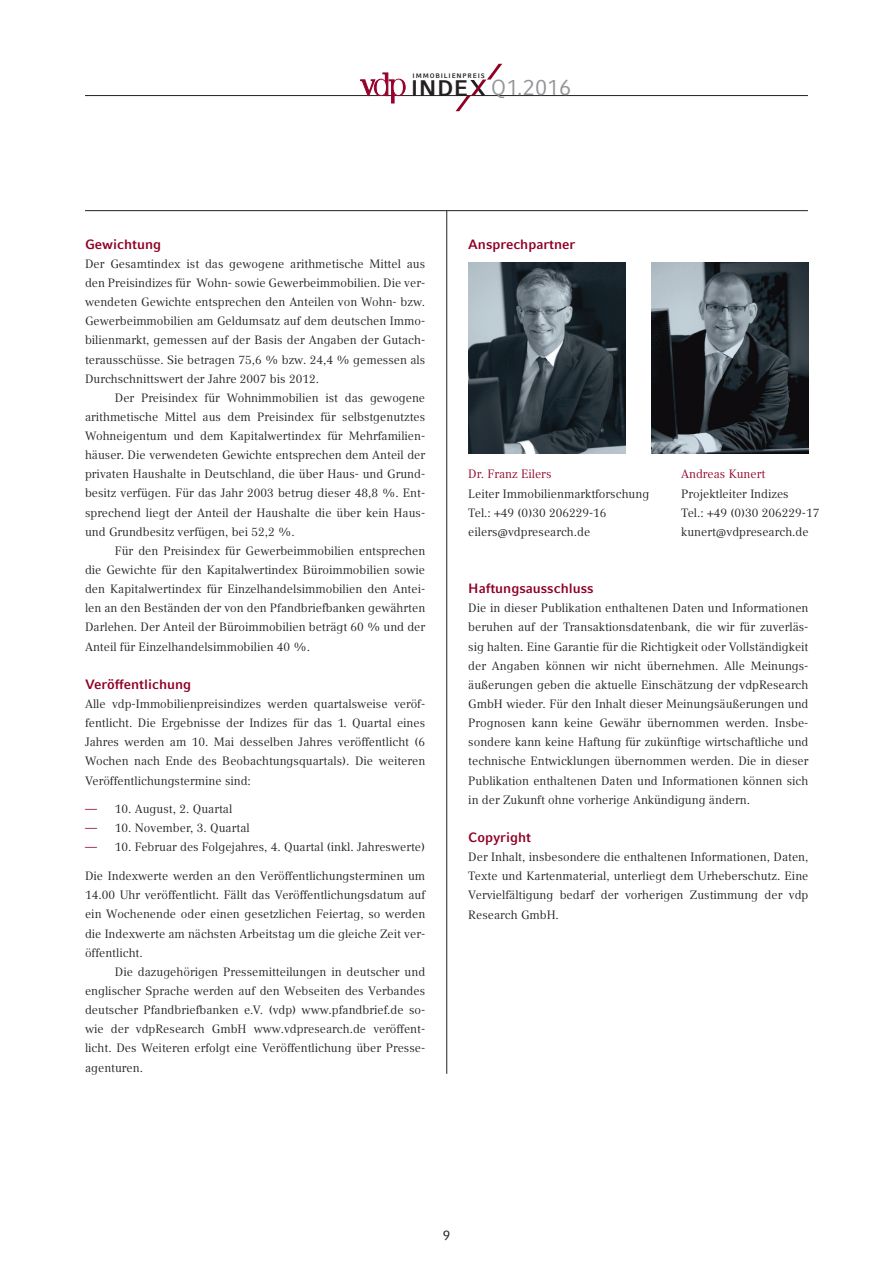
<style>
.page{position:relative;width:893px;height:1263px;background:#fff}
.page>*{position:absolute;margin:0;border:0;box-sizing:border-box;transform-origin:0 0}
.t1{font:21.75px "Compatil Fact LT";color:#939598}
.t2{font:700 13.5px "Compatil Fact LT";color:#900126}
.t3{font:13.5px "Compatil Fact LT";color:#231f20}
.t4{font:12px/19.2px "Compatil Text LT";color:#231f20;text-align:justify}
.t5{font:12px "Compatil Text LT";color:#900126}
.t6{font:700 6.45px "Compatil Fact LT";letter-spacing:.13em;color:#231f20}
.s1{font-weight:700;font-size:22.5px;color:#231f20}
.s2{color:#900126}
</style>
<div class="page">
<hr style="left:446px;top:211px;width:1px;height:863px;background:#231f20">
<img style="left:468px;top:263px;width:158px;height:191px">
<img style="left:651px;top:263px;width:157px;height:191px">
<hr style="left:85px;top:95px;width:723px;height:1px;background:#231f20">
<svg style="left:456px;top:64px;width:46px;height:47px"></svg>
<svg style="left:361px;top:73px;width:44px;height:30px"></svg>
<svg style="left:374px;top:79px;width:13px;height:17px"></svg>
<div style="left:374px;top:79px;width:13px;height:17px;border:1px solid #98012d;border-radius:50%"></div>
<div style="left:377px;top:80px;width:8px;height:15px;background:#fff;border-radius:50%"></div>
<div style="left:377px;top:80px;width:8px;height:15px;border:1px solid #fff;border-radius:50%"></div>
<div style="left:394px;top:80px;width:8px;height:15px;background:#fff;border-radius:50%"></div>
<div style="left:394px;top:80px;width:8px;height:15px;border:1px solid #fff;border-radius:50%"></div>
<hr style="left:85px;top:210px;width:723px;height:1px;background:#231f20">
<p class="t6" style="left:413px;top:71px;width:74px">IMMOBILIENPREIS</p>
<h1 class="t1" style="left:411px;top:75px;width:162px"><span class="s1">INDE</span> Q1.2016</h1>
<p class="t2" style="left:85px;top:236px;width:78px">Gewichtung</p>
<p class="t4" style="left:85px;top:254px;width:342px">Der Gesamtindex ist das gewogene arithmetische Mittel aus den Preisindizes für Wohn- sowie Gewerbeimmobilien. Die ver&shy;wendeten Gewichte entsprechen den Anteilen von Wohn- bzw.<br>Gewerbeimmobilien am Geldumsatz auf dem deutschen Immo&shy;bilienmarkt, gemessen auf der Basis der Angaben der Gutach&shy;terausschüsse. Sie betragen 75,6 % bzw. 24,4 % gemessen als Durchschnittswert der Jahre 2007 bis 2012.</p>
<p class="t4" style="left:85px;top:388px;width:342px;text-indent:30px">Der Preisindex für Wohnimmobilien ist das gewogene arithmetische Mittel aus dem Preisindex für selbstgenutztes Wohneigentum und dem Kapitalwertindex für Mehrfamilien&shy;häuser. Die verwendeten Gewichte entsprechen dem Anteil der privaten Haushalte in Deutschland, die über Haus- und Grund&shy;besitz verfügen. Für das Jahr 2003 betrug dieser 48,8 %. Ent&shy;sprechend liegt der Anteil der Haushalte die über kein Haus&shy;und Grundbesitz verfügen, bei 52,2 %.</p>
<p class="t4" style="left:85px;top:541px;width:342px;text-indent:30px">Für den Preisindex für Gewerbeimmobilien entsprechen die Gewichte für den Kapitalwertindex Büroimmobilien sowie den Kapitalwertindex für Einzelhandelsimmobilien den Antei&shy;len an den Beständen der von den Pfandbriefbanken gewährten Darlehen. Der Anteil der Büroimmobilien beträgt 60 % und der Anteil für Einzelhandelsimmobilien 40 %.</p>
<p class="t2" style="left:85px;top:676px;width:108px">Veröffentlichung</p>
<p class="t4" style="left:85px;top:694px;width:342px">Alle vdp-Immobilienpreisindizes werden quartalsweise veröf&shy;fentlicht. Die Ergebnisse der Indizes für das 1. Quartal eines Jahres werden am 10. Mai desselben Jahres veröffentlicht (6<br>Wochen nach Ende des Beobachtungsquartals). Die weiteren Veröffentlichungstermine sind:</p>
<p class="t4" style="left:85px;top:799px;width:149px"><span class="s2">—</span> 10. August, 2. Quartal</p>
<p class="t4" style="left:85px;top:818px;width:166px"><span class="s2">—</span> 10. November, 3. Quartal</p>
<p class="t4" style="left:85px;top:837px;width:342px"><span class="s2">—</span> 10. Februar des Folgejahres, 4. Quartal (inkl. Jahreswerte)</p>
<p class="t4" style="left:85px;top:866px;width:342px">Die Indexwerte werden an den Veröffentlichungsterminen um 14.00 Uhr veröffentlicht. Fällt das Veröffentlichungsdatum auf ein Wochenende oder einen gesetzlichen Feiertag, so werden die Indexwerte am nächsten Arbeitstag um die gleiche Zeit ver&shy;öffentlicht.</p>
<p class="t4" style="left:85px;top:962px;width:342px;text-indent:30px">Die dazugehörigen Pressemitteilungen in deutscher und englischer Sprache werden auf den Webseiten des Verbandes deutscher Pfandbriefbanken e.V. (vdp) www.pfandbrief.de so&shy;wie der vdpResearch GmbH www.vdpresearch.de veröffent&shy;licht. Des Weiteren erfolgt eine Veröffentlichung über Presse&shy;agenturen.</p>
<p class="t2" style="left:468px;top:236px;width:109px">Ansprechpartner</p>
<p class="t5" style="left:468px;top:467px;width:85px">Dr. Franz Eilers</p>
<p class="t4" style="left:468px;top:484px;width:182px;text-align:left">Leiter Immobilienmarktforschung<br>Tel.: +49 (0)30 206229-16 eilers@vdpresearch.de</p>
<p class="t5" style="left:681px;top:467px;width:86px">Andreas Kunert</p>
<p class="t4" style="left:681px;top:484px;width:140px;text-align:left">Projektleiter Indizes<br>Tel.: +49 (0)30 206229-17 kunert@vdpresearch.de</p>
<p class="t2" style="left:468px;top:581px;width:127px">Haftungsausschluss</p>
<p class="t4" style="left:468px;top:598px;width:342px">Die in dieser Publikation enthaltenen Daten und Informationen beruhen auf der Transaktionsdatenbank, die wir für zuverläs&shy;sig halten. Eine Garantie für die Richtigkeit oder Vollständigkeit der Angaben können wir nicht übernehmen. Alle Meinungs&shy;äußerungen geben die aktuelle Einschätzung der vdpResearch GmbH wieder. Für den Inhalt dieser Meinungsäußerungen und Prognosen kann keine Gewähr übernommen werden. Insbe&shy;sondere kann keine Haftung für zukünftige wirtschaftliche und technische Entwicklungen übernommen werden. Die in dieser Publikation enthaltenen Daten und Informationen können sich in der Zukunft ohne vorherige Ankündigung ändern.</p>
<p class="t2" style="left:468px;top:829px;width:64px">Copyright</p>
<p class="t4" style="left:468px;top:847px;width:342px">Der Inhalt, insbesondere die enthaltenen Informationen, Daten, Texte und Kartenmaterial, unterliegt dem Urheberschutz. Eine Vervielfältigung bedarf der vorherigen Zustimmung der vdp Research GmbH.</p>
<p class="t3" style="left:443px;top:1227px;width:9px">9</p>
</div>
